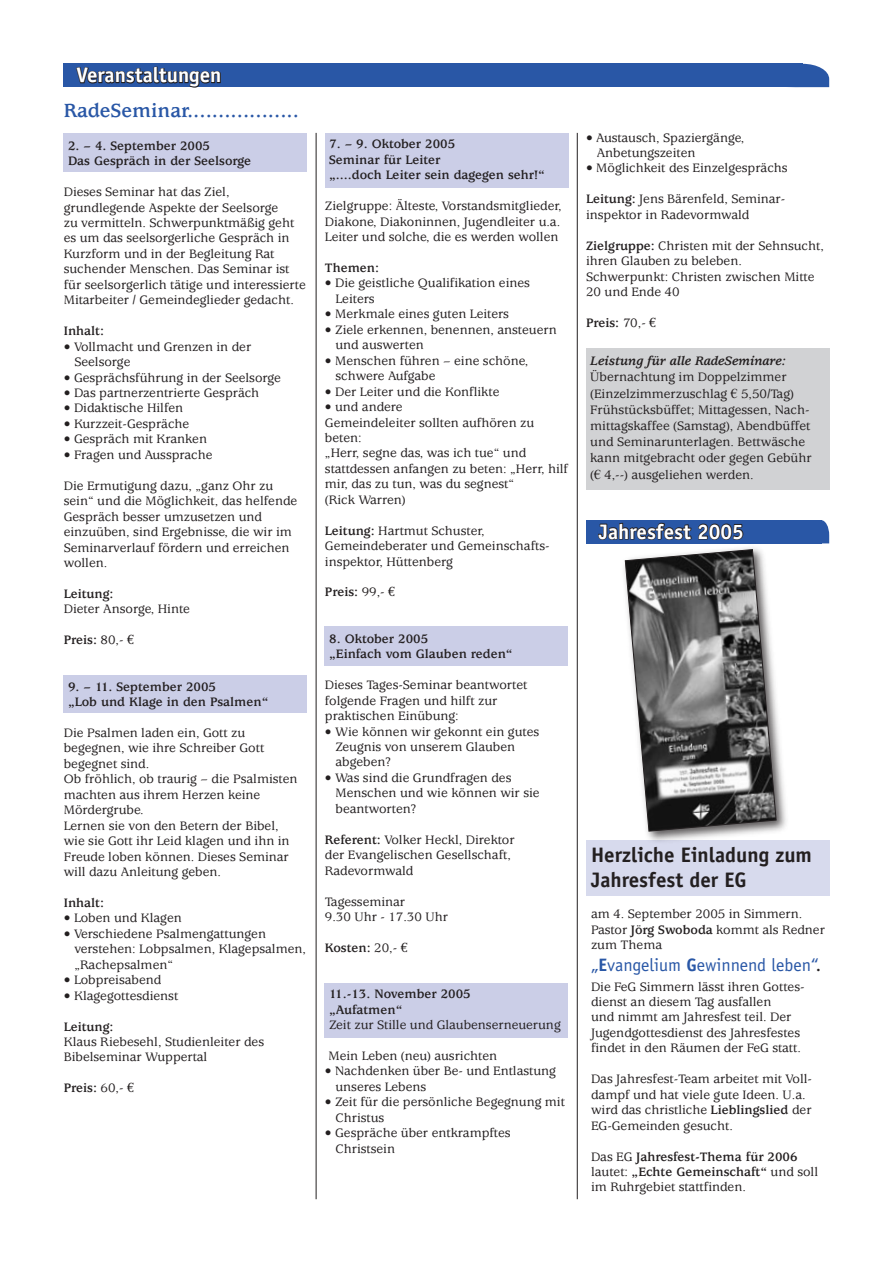
<style>
.page{position:relative;width:893px;height:1263px;background:#fff}
.page>*{position:absolute;margin:0;border:0;box-sizing:border-box;transform-origin:0 0}
.t1{font:700 21px/25.2px "Officina Sans";color:#231f20}
.t2{font:700 21px "Officina Sans";color:#fff}
.t3{font:700 21px "Usherwood";color:#2957a6}
.t4{font:18px "Officina Sans";color:#2957a6}
.t5{font:500 13.5px/15.5px "Usherwood";color:#231f20}
.t6{font:700 13.5px/15.5px "Usherwood";color:#231f20}
.t7{font:italic 700 13.5px "Usherwood";color:#231f20}
.s1{font-weight:500}
.s2{font-family:"Euro Serif";font-weight:400}
.s3{font-weight:700}
.s4{font-family:"Times New Roman";font-weight:400}
.s5{color:#231f20}
</style>
<div class="page">
<svg style="left:789px;top:64px;width:40px;height:24px"></svg>
<div style="left:64px;top:64px;width:739px;height:23px;background:#2957a6"></div>
<svg style="left:75px;top:63px;width:147px;height:25px"></svg>
<div style="left:325px;top:133px;width:243px;height:54px;background:#cbcee7"></div>
<div style="left:63px;top:675px;width:244px;height:38px;background:#cbcee7"></div>
<div style="left:63px;top:133px;width:244px;height:39px;background:#cbcee7"></div>
<hr style="left:316px;top:133px;width:1px;height:1066px;background:#231f20">
<div style="left:586px;top:349px;width:243px;height:141px;background:#d1d2d4"></div>
<div style="left:325px;top:983px;width:243px;height:55px;background:#cbcee7"></div>
<div style="left:325px;top:626px;width:243px;height:39px;background:#cbcee7"></div>
<hr style="left:577px;top:133px;width:1px;height:1066px;background:#231f20">
<div style="left:586px;top:840px;width:243px;height:56px;background:#d7daed"></div>
<svg style="left:812px;top:520px;width:17px;height:24px"></svg>
<div style="left:586px;top:520px;width:235px;height:23px;background:#2957a6"></div>
<div style="left:619px;top:544px;width:171px;height:301px;background:#231f20;opacity:.75"></div>
<svg style="left:597px;top:522px;width:179px;height:309px"></svg>
<h1 class="t2" style="left:77px;top:62px;width:147px">Veranstaltungen</h1>
<h1 class="t3" style="left:64px;top:99px;width:237px">RadeSeminar..................</h1>
<p class="t6" style="left:68px;top:138px;width:185px">2. – 4. September 2005<br>Das Gespräch in der Seelsorge</p>
<p class="t5" style="left:64px;top:184px;width:244px">Dieses Seminar hat das Ziel, grundlegende Aspekte der Seelsorge<br>zu vermitteln. Schwerpunktmäßig geht es um das seelsorgerliche Gespräch in Kurzform und in der Begleitung Rat suchender Menschen. Das Seminar ist für seelsorgerlich tätige und interessierte Mitarbeiter / Gemeindeglieder gedacht.</p>
<p class="t6" style="left:64px;top:324px;width:42px">Inhalt:</p>
<p class="t5" style="left:74px;top:339px;width:178px;text-indent:-11px">• Vollmacht und Grenzen in der<br>Seelsorge</p>
<p class="t5" style="left:64px;top:370px;width:219px">• Gesprächsführung in der Seelsorge</p>
<p class="t5" style="left:64px;top:385px;width:197px">• Das partnerzentrierte Gespräch</p>
<p class="t5" style="left:64px;top:401px;width:121px">• Didaktische Hilfen</p>
<p class="t5" style="left:64px;top:416px;width:127px">• Kurzzeit-Gespräche</p>
<p class="t5" style="left:64px;top:432px;width:145px">• Gespräch mit Kranken</p>
<p class="t5" style="left:64px;top:447px;width:150px">• Fragen und Aussprache</p>
<p class="t5" style="left:64px;top:478px;width:235px">Die Ermutigung dazu, „ganz Ohr zu sein“ und die Möglichkeit, das helfende<br>Gespräch besser umzusetzen und einzuüben, sind Ergebnisse, die wir im<br>Seminarverlauf fördern und erreichen wollen.</p>
<p class="t6" style="left:64px;top:586px;width:51px">Leitung:</p>
<p class="t5" style="left:64px;top:602px;width:128px">Dieter Ansorge, Hinte</p>
<p class="t6" style="left:64px;top:633px;width:71px">Preis: <span class="s1">80,-</span> <span class="s2">€</span></p>
<p class="t6" style="left:68px;top:679px;width:202px">9. – 11. September 2005<br>„Lob und Klage in den Psalmen“</p>
<p class="t5" style="left:64px;top:725px;width:235px">Die Psalmen laden ein, Gott zu begegnen, wie ihre Schreiber Gott begegnet sind.<br>Ob fröhlich, ob traurig – die Psalmisten machten aus ihrem Herzen keine<br>Mördergrube.<br>Lernen sie von den Betern der Bibel, wie sie Gott ihr Leid klagen und ihn in<br>Freude loben können. Dieses Seminar will dazu Anleitung geben.</p>
<p class="t6" style="left:64px;top:895px;width:42px">Inhalt:</p>
<p class="t5" style="left:64px;top:911px;width:120px">• Loben und Klagen</p>
<p class="t5" style="left:74px;top:926px;width:233px;text-indent:-11px">• Verschiedene Psalmengattungen verstehen: Lobpsalmen, Klagepsalmen, „Rachepsalmen“</p>
<p class="t5" style="left:64px;top:972px;width:99px">• Lobpreisabend</p>
<p class="t5" style="left:64px;top:988px;width:116px">• Klagegottesdienst</p>
<p class="t6" style="left:64px;top:1019px;width:51px">Leitung:</p>
<p class="t5" style="left:64px;top:1034px;width:202px">Klaus Riebesehl, Studienleiter des<br>Bibelseminar Wuppertal</p>
<p class="t6" style="left:64px;top:1081px;width:71px">Preis: <span class="s1">60,-</span> <span class="s2">€</span></p>
<p class="t6" style="left:329px;top:137px;width:217px">7. – 9. Oktober 2005<br>Seminar für Leiter<br>„....doch Leiter sein dagegen sehr!“</p>
<p class="t5" style="left:325px;top:198px;width:238px;text-align:justify">Zielgruppe: Älteste, Vorstandsmitglieder, Diakone, Diakoninnen, Jugendleiter u.a.<br>Leiter und solche, die es werden wollen</p>
<p class="t6" style="left:325px;top:260px;width:56px">Themen:</p>
<p class="t5" style="left:336px;top:276px;width:196px;text-indent:-11px">• Die geistliche Qualifikation eines<br>Leiters</p>
<p class="t5" style="left:325px;top:307px;width:186px">• Merkmale eines guten Leiters</p>
<p class="t5" style="left:336px;top:322px;width:223px;text-indent:-11px">• Ziele erkennen, benennen, ansteuern und auswerten</p>
<p class="t5" style="left:336px;top:353px;width:194px;text-indent:-11px">• Menschen führen – eine schöne, schwere Aufgabe</p>
<p class="t5" style="left:325px;top:384px;width:176px">• Der Leiter und die Konflikte</p>
<p class="t5" style="left:325px;top:399px;width:245px">• und andere<br>Gemeindeleiter sollten aufhören zu beten:<br>„Herr, segne das, was ich tue“ und stattdessen anfangen zu beten: „Herr, hilf mir, das zu tun, was du segnest“<br>(Rick Warren)</p>
<p class="t5" style="left:325px;top:523px;width:226px"><span class="s3">Leitung:</span> Hartmut Schuster,<br>Gemeindeberater und Gemeinschafts&shy;inspektor, Hüttenberg</p>
<p class="t6" style="left:325px;top:585px;width:71px">Preis: <span class="s1">99,-</span> <span class="s2">€</span></p>
<p class="t6" style="left:329px;top:631px;width:185px">8. Oktober 2005<br>„Einfach vom Glauben reden“</p>
<p class="t5" style="left:325px;top:677px;width:204px">Dieses Tages-Seminar beantwortet folgende Fragen und hilft zur praktischen Einübung:</p>
<p class="t5" style="left:336px;top:724px;width:205px;text-indent:-11px">• Wie können wir gekonnt ein gutes<br>Zeugnis von unserem Glauben abgeben?</p>
<p class="t5" style="left:336px;top:770px;width:206px;text-indent:-11px">• Was sind die Grundfragen des<br>Menschen und wie können wir sie beantworten?</p>
<p class="t5" style="left:325px;top:832px;width:191px"><span class="s3">Referent:</span> Volker Heckl, Direktor der Evangelischen Gesellschaft,<br>Radevormwald</p>
<p class="t5" style="left:325px;top:894px;width:125px">Tagesseminar<br>9.30 Uhr - 17.30 Uhr</p>
<p class="t6" style="left:325px;top:940px;width:84px">Kosten: <span class="s1">20,-</span> <span class="s2">€</span></p>
<p class="t6" style="left:329px;top:987px;width:143px">11.-13. November 2005 „Aufatmen“</p>
<p class="t5" style="left:329px;top:1017px;width:233px">Zeit zur Stille und Glaubenserneuerung</p>
<p class="t5" style="left:328px;top:1048px;width:170px">Mein Leben (neu) ausrichten</p>
<p class="t5" style="left:336px;top:1064px;width:222px;text-indent:-11px">• Nachdenken über Be- und Entlastung unseres Lebens</p>
<p class="t5" style="left:336px;top:1095px;width:231px;text-indent:-11px">• Zeit für die persönliche Begegnung mit<br>Christus</p>
<p class="t5" style="left:336px;top:1125px;width:177px;text-indent:-11px">• Gespräche über entkrampftes<br>Christsein</p>
<p class="t5" style="left:597px;top:130px;width:149px;text-indent:-11px">• Austausch, Spaziergänge,<br>Anbetungszeiten</p>
<p class="t5" style="left:586px;top:161px;width:203px">• Möglichkeit des Einzelgesprächs</p>
<p class="t5" style="left:586px;top:192px;width:201px"><span class="s3">Leitung:</span> Jens Bärenfeld, Seminar&shy;inspektor in Radevormwald</p>
<p class="t5" style="left:586px;top:238px;width:239px"><span class="s3">Zielgruppe:</span> Christen mit der Sehnsucht, ihren Glauben zu beleben.<br>Schwerpunkt: Christen zwischen Mitte<br>20 und Ende 40</p>
<p class="t6" style="left:586px;top:315px;width:72px">Preis: <span class="s1">70,-</span> <span class="s2">€</span></p>
<p class="t7" style="left:590px;top:354px;width:197px">Leistung für alle RadeSeminare:</p>
<p class="t5" style="left:590px;top:369px;width:223px;line-height:16.2px">Übernachtung im Doppelzimmer (Einzelzimmerzuschlag <span class="s4">€</span> 5,50/Tag)<br>Frühstücksbüffet; Mittagessen, Nach&shy;mittagskaffee (Samstag), Abendbüffet und Seminarunterlagen. Bettwäsche kann mitgebracht oder gegen Gebühr (<span class="s4">€</span> 4,--) ausgeliehen werden.</p>
<h1 class="t2" style="left:599px;top:518px;width:147px">Jahresfest 2005</h1>
<h1 class="t1" style="left:591px;top:842px;width:222px">Herzliche Einladung zum<br>Jahresfest der EG</h1>
<p class="t5" style="left:591px;top:906px;width:235px">am 4. September 2005 in Simmern.<br>Pastor <span class="s3">Jörg Swoboda</span> kommt als Redner zum Thema</p>
<h2 class="t4" style="left:591px;top:954px;width:232px">„<span class="s3">E</span>vangelium <span class="s3">G</span>ewinnend leben“<span class="s5">.</span></h2>
<p class="t5" style="left:591px;top:979px;width:215px">Die FeG Simmern lässt ihren Gottes&shy;dienst an diesem Tag ausfallen<br>und nimmt am Jahresfest teil. Der Jugendgottesdienst des Jahresfestes findet in den Räumen der FeG statt.</p>
<p class="t5" style="left:591px;top:1071px;width:223px">Das Jahresfest-Team arbeitet mit Voll&shy;dampf und hat viele gute Ideen. U.a. wird das christliche <span class="s3">Lieblingslied</span> der EG-Gemeinden gesucht.</p>
<p class="t5" style="left:591px;top:1149px;width:229px">Das EG <span class="s3">Jahresfest-Thema für 2006 </span>lautet: <span class="s3">„Echte Gemeinschaft“</span> und soll im Ruhrgebiet stattfinden.</p>
</div>
